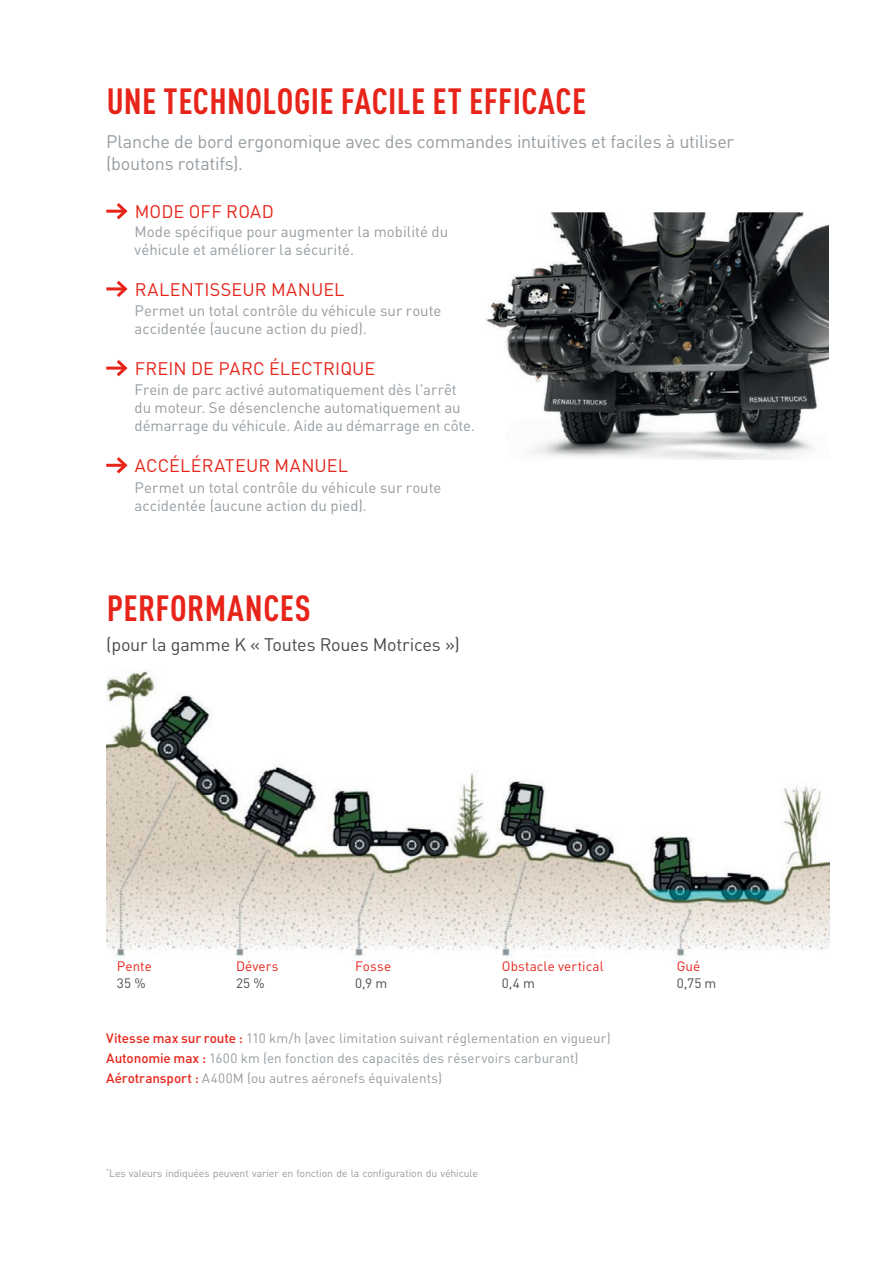
<style>
.page{position:relative;width:893px;height:1263px;background:#fff}
.page>*{position:absolute;margin:0;border:0;box-sizing:border-box;transform-origin:0 0}
.t1{font:700 condensed 36px "DIN Pro";letter-spacing:.01em;color:#e72419}
.t2{font:18px/21.6px "DIN Pro";letter-spacing:-.015em;color:#959ca1}
.t3{font:18px "DIN Pro";letter-spacing:.005em;color:#e72419}
.t4{font:18px "DIN Pro";letter-spacing:-.015em;color:#474a4e}
.t5{font:15px/18px "DIN Pro";color:#959ca1}
.t6{font:13.5px/20.1px "DIN Pro";letter-spacing:.005em;color:#959ca1}
.t7{font:13.5px "DIN Pro";letter-spacing:.005em;color:#e72419}
.t8{font:13.5px "DIN Pro";color:#474a4e}
.t9{font:10.5px "DIN Pro";letter-spacing:-.01em;color:#959ca1}
.s1{font-weight:500;color:#e72419}
</style>
<div class="page">
<img style="left:106px;top:670px;width:723px;height:288px">
<hr style="left:106px;top:210px;width:19px;height:3px;background:#e72419">
<svg style="left:113px;top:203px;width:15px;height:17px"></svg>
<hr style="left:106px;top:287px;width:19px;height:3px;background:#e72419">
<svg style="left:113px;top:280px;width:15px;height:17px"></svg>
<hr style="left:106px;top:367px;width:19px;height:3px;background:#e72419">
<svg style="left:113px;top:360px;width:15px;height:17px"></svg>
<hr style="left:106px;top:464px;width:19px;height:3px;background:#e72419">
<svg style="left:113px;top:457px;width:15px;height:17px"></svg>
<img style="left:485px;top:213px;width:344px;height:246px">
<h1 class="t1" style="left:107px;top:74px;width:481px">UNE TECHNOLOGIE FACILE ET EFFICACE</h1>
<p class="t2" style="left:106px;top:129px;width:629px">Planche de bord ergonomique avec des commandes intuitives et faciles à utiliser (boutons rotatifs).</p>
<p class="t3" style="left:135px;top:197px;width:140px">MODE OFF ROAD</p>
<p class="t5" style="left:135px;top:221px;width:315px">Mode spécifique pour augmenter la mobilité du véhicule et améliorer la sécurité.</p>
<p class="t3" style="left:135px;top:275px;width:211px">RALENTISSEUR MANUEL</p>
<p class="t5" style="left:135px;top:300px;width:308px">Permet un total contrôle du véhicule sur route accidentée (aucune action du pied).</p>
<p class="t3" style="left:135px;top:354px;width:242px">FREIN DE PARC ÉLECTRIQUE</p>
<p class="t5" style="left:135px;top:380px;width:342px">Frein de parc activé automatiquement dès l'arrêt du moteur. Se désenclenche automatiquement au démarrage du véhicule. Aide au démarrage en côte.</p>
<p class="t3" style="left:135px;top:451px;width:215px">ACCÉLÉRATEUR MANUEL</p>
<p class="t5" style="left:135px;top:477px;width:308px">Permet un total contrôle du véhicule sur route accidentée (aucune action du pied).</p>
<h1 class="t1" style="left:107px;top:581px;width:205px">PERFORMANCES</h1>
<p class="t4" style="left:106px;top:630px;width:355px">(pour la gamme K « Toutes Roues Motrices »)</p>
<p class="t7" style="left:117px;top:955px;width:36px">Pente</p>
<p class="t8" style="left:117px;top:972px;width:30px">35 %</p>
<p class="t7" style="left:236px;top:955px;width:44px">Dévers</p>
<p class="t8" style="left:236px;top:972px;width:30px">25 %</p>
<p class="t7" style="left:355px;top:955px;width:38px">Fosse</p>
<p class="t8" style="left:355px;top:972px;width:34px">0,9 m</p>
<p class="t7" style="left:502px;top:955px;width:103px">Obstacle vertical</p>
<p class="t8" style="left:502px;top:972px;width:35px">0,4 m</p>
<p class="t6" style="left:106px;top:1027px;width:506px"><span class="s1">Vitesse max sur route :</span> 110 km/h (avec limitation suivant réglementation en vigueur)<br><span class="s1">Autonomie max :</span> 1600 km (en fonction des capacités des réservoirs carburant)<br><span class="s1">Aérotransport :</span> A400M (ou autres aéronefs équivalents)</p>
<p class="t9" style="left:106px;top:1165px;width:373px"><sup>*</sup>Les valeurs indiquées peuvent varier en fonction de la configuration du véhicule</p>
<p class="t7" style="left:677px;top:955px;width:25px">Gué</p>
<p class="t8" style="left:677px;top:972px;width:41px">0,75 m</p>
</div>
